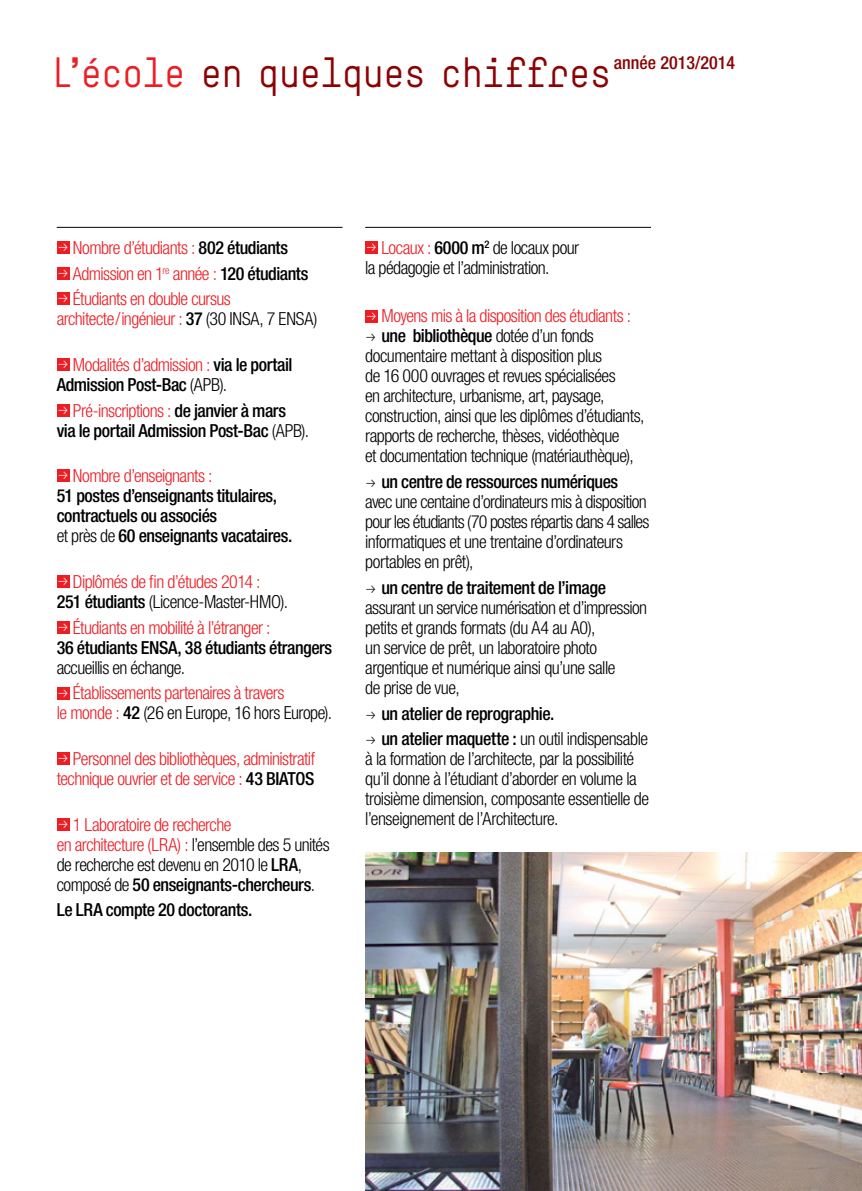
<style>
.page{position:relative;width:862px;height:1191px;background:#fff}
.page>*{position:absolute;margin:0;border:0;box-sizing:border-box;transform-origin:0 0}
.t1{font:40px "Simple";letter-spacing:-.03em;color:#8b0304}
.t2{font:300 condensed 18px/20px "Helvetica Neue LT Std";letter-spacing:-.03em;color:#000}
.t3{font:500 condensed 18px/20px "Helvetica Neue LT Std";letter-spacing:-.025em;color:#000}
.t4{font:300 condensed 18px/20px "Helvetica Neue LT Std";letter-spacing:-.03em;color:#ed1d24}
.t5{font:500 condensed 18px "Helvetica Neue LT Std";color:#8b0304}
.s1{color:#ed1d24}
.s2{font-weight:500;color:#000}
.s3{color:#000}
.s4{font-weight:300;color:#ed1d24}
.s5{font-weight:300}
.s6{font-weight:500}
</style>
<div class="page">
<div style="left:57px;top:241px;width:12px;height:13px;background:#ed1d24"></div>
<div style="left:57px;top:267px;width:12px;height:12px;background:#ed1d24"></div>
<div style="left:57px;top:292px;width:12px;height:13px;background:#ed1d24"></div>
<div style="left:57px;top:358px;width:12px;height:13px;background:#ed1d24"></div>
<div style="left:57px;top:404px;width:12px;height:12px;background:#ed1d24"></div>
<div style="left:57px;top:469px;width:12px;height:13px;background:#ed1d24"></div>
<div style="left:57px;top:575px;width:12px;height:13px;background:#ed1d24"></div>
<div style="left:57px;top:621px;width:12px;height:12px;background:#ed1d24"></div>
<div style="left:57px;top:686px;width:12px;height:13px;background:#ed1d24"></div>
<div style="left:57px;top:752px;width:12px;height:13px;background:#ed1d24"></div>
<div style="left:57px;top:818px;width:12px;height:12px;background:#ed1d24"></div>
<div style="left:365px;top:241px;width:13px;height:13px;background:#ed1d24"></div>
<div style="left:365px;top:310px;width:13px;height:12px;background:#ed1d24"></div>
<hr style="left:57px;top:227px;width:285px;height:1px;background:#000">
<hr style="left:365px;top:227px;width:286px;height:1px;background:#000">
<img style="left:365px;top:852px;width:497px;height:339px">
<h1 class="t1" style="left:51px;top:49px;width:562px"><span class="s1">L’école</span> en quelques chiffres</h1>
<p class="t5" style="left:614px;top:52px;width:123px">année 2013/2014</p>
<p class="t4" style="left:73px;top:234px;width:237px;line-height:25.6px">Nombre d’étudiants : <span class="s2">802 étudiants<br></span>Admission en 1<sup>re</sup> année : <span class="s2">120 étudiants<br></span>Étudiants en double cursus</p>
<p class="t4" style="left:57px;top:309px;width:262px">architecte/ingénieur : <span class="s2">37</span> <span class="s3">(30 INSA, 7 ENSA)</span></p>
<p class="t3" style="left:57px;top:354px;width:237px;text-indent:16px"><span class="s4">Modalités d’admission :</span> via le portail<br>Admission Post-Bac <span class="s5">(APB).</span></p>
<p class="t3" style="left:57px;top:400px;width:254px;text-align:center"><span class="s4">Pré-inscriptions :</span> de janvier à mars<br>via le portail Admission Post-Bac <span class="s5">(APB).</span></p>
<p class="t4" style="left:73px;top:466px;width:141px">Nombre d’enseignants :</p>
<p class="t3" style="left:57px;top:486px;width:237px">51 postes d’enseignants titulaires, contractuels ou associés<br><span class="s5">et près de</span> 60 enseignants vacataires.</p>
<p class="t4" style="left:57px;top:571px;width:233px;text-indent:16px">Diplômés de fin d’études 2014 :<br><span class="s2">251 étudiants</span> <span class="s3">(Licence-Master-HMO).</span></p>
<p class="t4" style="left:73px;top:617px;width:199px">Étudiants en mobilité à l’étranger :</p>
<p class="t3" style="left:57px;top:637px;width:277px">36 étudiants ENSA, 38 étudiants étrangers</p>
<p class="t2" style="left:57px;top:657px;width:130px">accueillis en échange.</p>
<p class="t4" style="left:57px;top:683px;width:277px;text-indent:16px">Établissements partenaires à travers<br>le monde : <span class="s2">42</span> <span class="s3">(26 en Europe, 16 hors Europe).</span></p>
<p class="t4" style="left:57px;top:748px;width:260px;text-align:right">Personnel des bibliothèques, administratif technique ouvrier et de service : <span class="s2">43 BIATOS</span></p>
<p class="t2" style="left:57px;top:814px;width:274px;text-indent:16px"><span class="s1">1 Laboratoire de recherche<br>en architecture (LRA) :</span> l’ensemble des 5 unités de recherche est devenu en 2010 le <span class="s6">LRA</span>, composé de <span class="s6">50 enseignants-chercheurs</span>.</p>
<p class="t3" style="left:57px;top:900px;width:197px">Le LRA compte 20 doctorants.</p>
<p class="t2" style="left:365px;top:237px;width:215px;text-indent:16px"><span class="s1">Locaux :</span> <span class="s6">6000 m</span><sup>2</sup> de locaux pour la pédagogie et l’administration.</p>
<p class="t4" style="left:381px;top:306px;width:251px">Moyens mis à la disposition des étudiants :</p>
<p class="t3" style="left:381px;top:326px;width:214px">une bibliothèque <span class="s5">dotée d’un fonds</span></p>
<p class="t2" style="left:365px;top:346px;width:239px">documentaire mettant à disposition plus</p>
<p class="t2" style="left:365px;top:366px;width:252px">de 16 000 ouvrages et revues spécialisées</p>
<p class="t2" style="left:365px;top:386px;width:241px">en architecture, urbanisme, art, paysage,</p>
<p class="t2" style="left:365px;top:406px;width:281px">construction, ainsi que les diplômes d’étudiants,</p>
<p class="t2" style="left:365px;top:426px;width:256px">rapports de recherche, thèses, vidéothèque</p>
<p class="t2" style="left:365px;top:446px;width:270px">et documentation technique (matériauthèque),</p>
<p class="t3" style="left:381px;top:471px;width:238px">un centre de ressources numériques</p>
<p class="t2" style="left:365px;top:491px;width:286px">avec une centaine d’ordinateurs mis à disposition pour les étudiants (70 postes répartis dans 4 salles informatiques et une trentaine d’ordinateurs portables en prêt),</p>
<p class="t3" style="left:381px;top:577px;width:226px">un centre de traitement de l’image</p>
<p class="t2" style="left:365px;top:597px;width:283px">assurant un service numérisation et d’impression petits et grands formats (du A4 au A0),<br>un service de prêt, un laboratoire photo argentique et numérique ainsi qu’une salle<br>de prise de vue,</p>
<p class="t3" style="left:381px;top:700px;width:268px;line-height:25.6px">un atelier de reprographie.<br>un atelier maquette : <span class="s5">un outil indispensable</span></p>
<p class="t2" style="left:365px;top:748px;width:285px">à la formation de l’architecte, par la possibilité qu’il donne à l’étudiant d’aborder en volume la troisième dimension, composante essentielle de l’enseignement de l’Architecture.</p>
</div>
